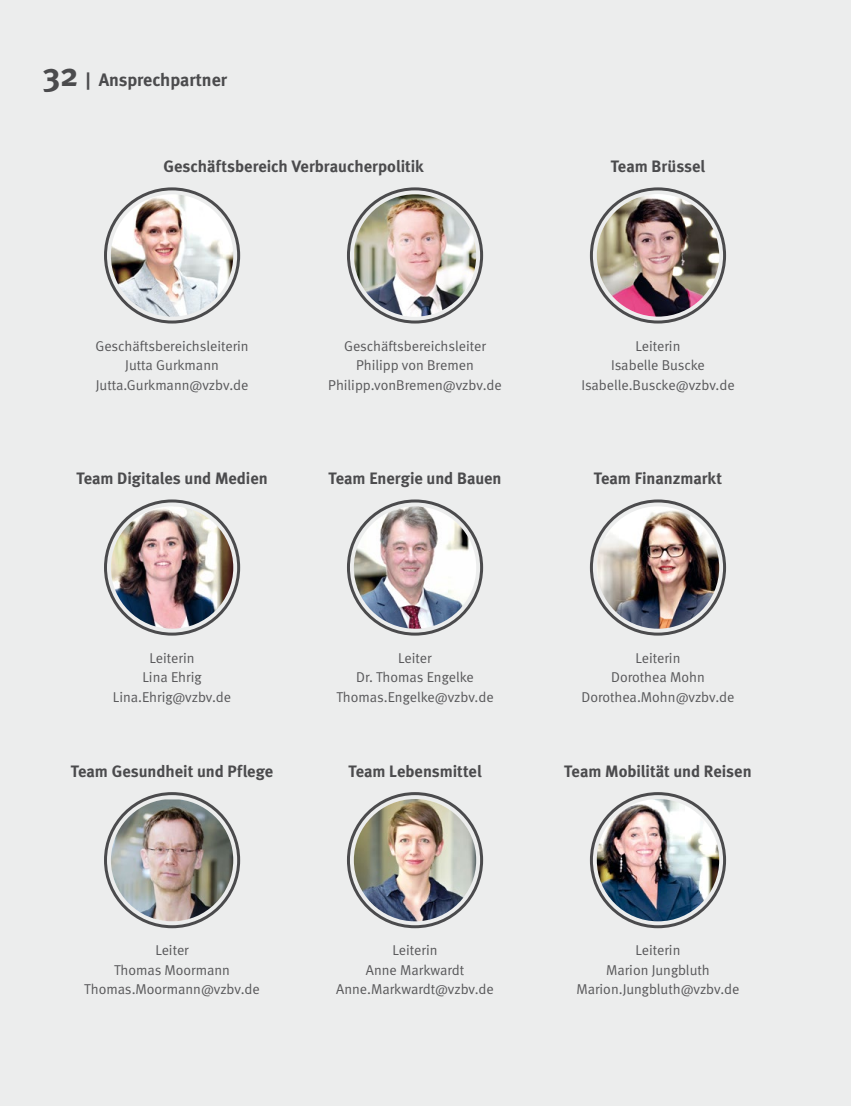
<style>
.page{position:relative;width:851px;height:1106px;background:#fff}
.page>*{position:absolute;margin:0;border:0;box-sizing:border-box;transform-origin:0 0}
.t1{font:700 18px "Meta";color:#4b4b4d}
.t2{font:700 16.5px "Meta";color:#4b4b4d}
.t3{font:14.25px/19.5px "Meta Normal";color:#58585a;text-align:center}
.s1{font-size:33px}
</style>
<div class="page">
<div style="left:0;top:0;width:850px;height:1106px;background:#eceded"></div>
<img style="left:111px;top:194px;width:122px;height:123px;border-radius:61px">
<div style="left:104px;top:187px;width:136px;height:136px;border:3px solid #4b4b4d;border-radius:50%"></div>
<div style="left:104px;top:499px;width:136px;height:136px;border:3px solid #4b4b4d;border-radius:50%"></div>
<img style="left:111px;top:506px;width:122px;height:122px;border-radius:61px">
<div style="left:590px;top:792px;width:136px;height:136px;border:3px solid #4b4b4d;border-radius:50%"></div>
<img style="left:596px;top:799px;width:123px;height:122px;border-radius:61px">
<div style="left:590px;top:187px;width:136px;height:136px;border:3px solid #4b4b4d;border-radius:50%"></div>
<img style="left:596px;top:194px;width:123px;height:123px;border-radius:61px">
<div style="left:347px;top:792px;width:136px;height:136px;border:3px solid #4b4b4d;border-radius:50%"></div>
<img style="left:354px;top:799px;width:122px;height:122px;border-radius:61px">
<div style="left:590px;top:499px;width:136px;height:136px;border:3px solid #4b4b4d;border-radius:50%"></div>
<img style="left:596px;top:506px;width:123px;height:122px;border-radius:61px">
<div style="left:347px;top:499px;width:136px;height:136px;border:3px solid #4b4b4d;border-radius:50%"></div>
<img style="left:354px;top:506px;width:122px;height:122px;border-radius:61px">
<div style="left:104px;top:792px;width:136px;height:136px;border:3px solid #4b4b4d;border-radius:50%"></div>
<img style="left:111px;top:799px;width:122px;height:122px">
<div style="left:347px;top:187px;width:136px;height:136px;border:3px solid #4b4b4d;border-radius:50%"></div>
<img style="left:354px;top:194px;width:122px;height:123px">
<p class="t1" style="left:42px;top:69px;width:186px"><span class="s1">32</span> | Ansprechpartner</p>
<p class="t2" style="left:163px;top:157px;width:262px">Geschäftsbereich Verbraucherpolitik</p>
<p class="t2" style="left:610px;top:157px;width:96px">Team Brüssel</p>
<p class="t3" style="left:95px;top:336px;width:155px">Geschäftsbereichsleiterin<br>Jutta Gurkmann<br>Jutta.Gurkmann@vzbv.de</p>
<p class="t3" style="left:328px;top:336px;width:175px">Geschäftsbereichsleiter<br>Philipp von Bremen<br>Philipp.vonBremen@vzbv.de</p>
<p class="t3" style="left:581px;top:336px;width:155px">Leiterin<br>Isabelle Buscke<br>Isabelle.Buscke@vzbv.de</p>
<p class="t2" style="left:76px;top:469px;width:193px">Team Digitales und Medien</p>
<p class="t2" style="left:328px;top:469px;width:174px">Team Energie und Bauen</p>
<p class="t2" style="left:593px;top:469px;width:130px">Team Finanzmarkt</p>
<p class="t3" style="left:113px;top:648px;width:120px">Leiterin<br>Lina Ehrig<br>Lina.Ehrig@vzbv.de</p>
<p class="t2" style="left:71px;top:761px;width:204px">Team Gesundheit und Pflege</p>
<p class="t3" style="left:336px;top:648px;width:159px">Leiter<br>Dr. Thomas Engelke<br>Thomas.Engelke@vzbv.de</p>
<p class="t2" style="left:348px;top:761px;width:135px">Team Lebensmittel</p>
<p class="t3" style="left:84px;top:940px;width:177px">Leiter<br>Thomas Moormann<br>Thomas.Moormann@vzbv.de</p>
<p class="t3" style="left:336px;top:940px;width:159px">Leiterin<br>Anne Markwardt<br>Anne.Markwardt@vzbv.de</p>
<p class="t3" style="left:581px;top:648px;width:154px">Leiterin<br>Dorothea Mohn<br>Dorothea.Mohn@vzbv.de</p>
<p class="t2" style="left:564px;top:761px;width:189px">Team Mobilität und Reisen</p>
<p class="t3" style="left:576px;top:940px;width:164px">Leiterin<br>Marion Jungbluth<br>Marion.Jungbluth@vzbv.de</p>
</div>
